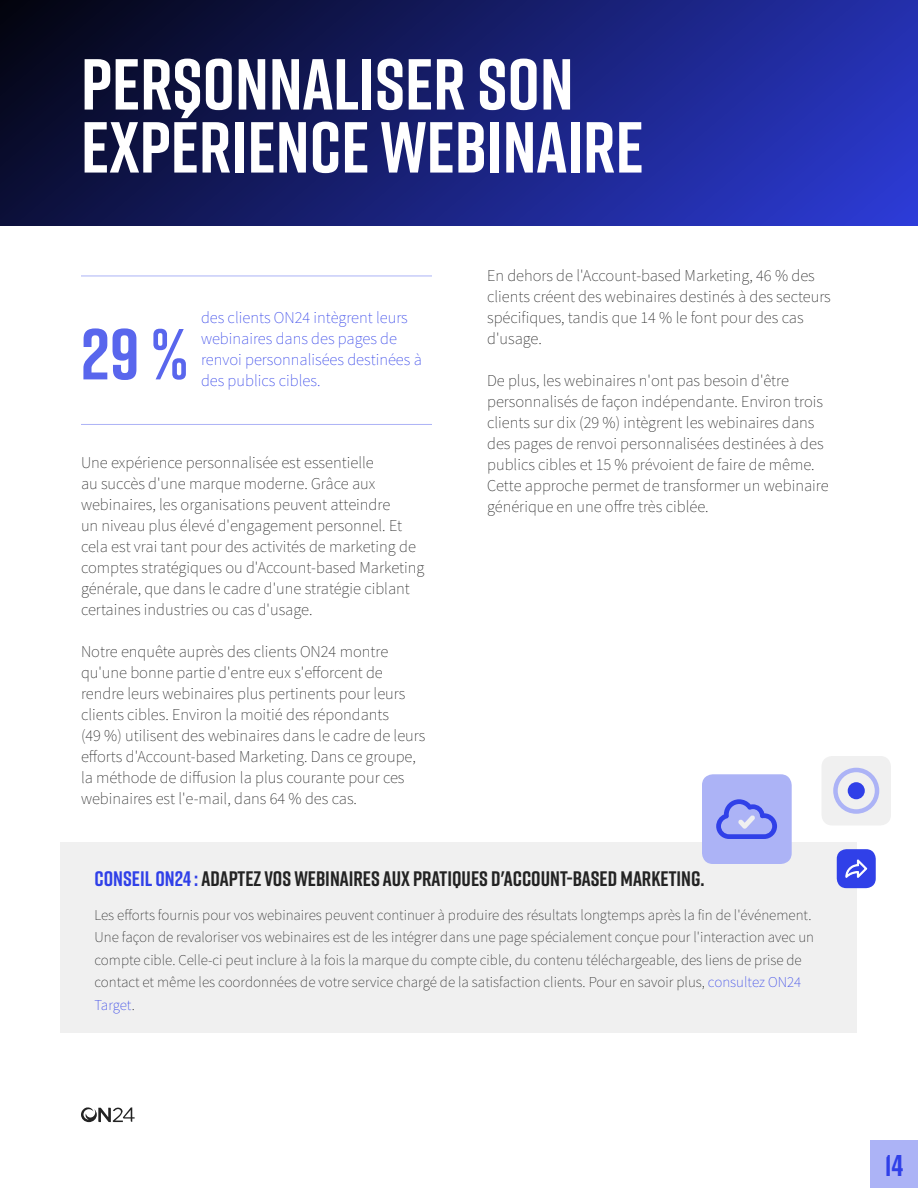
<style>
.page{position:relative;width:918px;height:1188px;background:#fff}
.page>*{position:absolute;margin:0;border:0;box-sizing:border-box;transform-origin:0 0}
.Section_title{font:700 72px/63px "Rift";color:#fff}
.Stat{font:700 72px "Rift";color:#5966ed}
.t1{font:700 30px "Rift";color:#3040e8}
.Subtitles{font:700 21px "Rift";color:#232323}
.Body{font:200 16.5px/21px "Source Sans Pro";color:#232323}
.Stat_description_-_2{font:200 16.5px/21px "Source Sans Pro";color:#3040e8}
.Subtitles-2{font:200 15px/22.5px "Source Sans Pro";color:#232323}
.s1{color:#3040e8}
</style>
<div class="page">
<div style="left:870px;top:1140px;width:48px;height:48px;background:#acb3f6"></div>
<hr style="left:81px;top:424px;width:351px;height:1px;background:#acb3f6">
<hr style="left:81px;top:276px;width:351px;height:1px;background:#acb3f6">
<svg style="left:0;top:0;width:918px;height:226px;background:#161e6e"></svg>
<div style="left:61px;top:842px;width:796px;height:191px;background:#f0f0f0"></div>
<div style="left:822px;top:756px;width:69px;height:69px;background:#f0f0f0;border-radius:11px"></div>
<div style="left:837px;top:849px;width:39px;height:39px;background:#3040e8;border-radius:10px"></div>
<div style="left:833px;top:768px;width:46px;height:46px;border:4px solid #acb3f6;border-radius:50%"></div>
<div style="left:848px;top:782px;width:17px;height:17px;background:#3040e8;border-radius:50%"></div>
<svg style="left:845px;top:859px;width:23px;height:19px"></svg>
<div style="left:702px;top:774px;width:90px;height:90px;background:#acb3f6;border-radius:11px"></div>
<svg style="left:716px;top:799px;width:61px;height:40px"></svg>
<svg style="left:81px;top:1107px;width:54px;height:15px"></svg>
<p class="Section_title" style="left:81px;top:52px;width:564px">PERSONNALISER SON<br>EXPÉRIENCE WEBINAIRE</p>
<p class="Stat" style="left:81px;top:303px;width:109px">29%</p>
<p class="Stat_description_-_2" style="left:201px;top:307px;width:222px">des clients ON24 intègrent leurs webinaires dans des pages de renvoi personnalisées destinées à des publics cibles.</p>
<p class="Body" style="left:81px;top:452px;width:345px">Une expérience personnalisée est essentielle<br>au succès d'une marque moderne. Grâce aux webinaires, les organisations peuvent atteindre<br>un niveau plus élevé d'engagement personnel. Et cela est vrai tant pour des activités de marketing de comptes stratégiques ou d'Account-based Marketing générale, que dans le cadre d'une stratégie ciblant certaines industries ou cas d'usage.</p>
<p class="Body" style="left:81px;top:641px;width:346px">Notre enquête auprès des clients ON24 montre qu'une bonne partie d'entre eux s'efforcent de rendre leurs webinaires plus pertinents pour leurs clients cibles. Environ la moitié des répondants<br>(49 %) utilisent des webinaires dans le cadre de leurs efforts d'Account-based Marketing. Dans ce groupe, la méthode de diffusion la plus courante pour ces webinaires est l'e-mail, dans 64 % des cas.</p>
<p class="Body" style="left:487px;top:265px;width:345px">En dehors de l'Account-based Marketing, 46 % des clients créent des webinaires destinés à des secteurs spécifiques, tandis que 14 % le font pour des cas d'usage.</p>
<p class="Body" style="left:487px;top:370px;width:343px">De plus, les webinaires n'ont pas besoin d'être personnalisés de façon indépendante. Environ trois clients sur dix (29 %) intègrent les webinaires dans des pages de renvoi personnalisées destinées à des publics cibles et 15 % prévoient de faire de même.<br>Cette approche permet de transformer un webinaire générique en une offre très ciblée.</p>
<p class="Subtitles" style="left:95px;top:864px;width:612px"><span class="s1">CONSEIL ON24 :</span> ADAPTEZ VOS WEBINAIRES AUX PRATIQUES D'ACCOUNT-BASED MARKETING.</p>
<p class="Subtitles-2" style="left:95px;top:904px;width:721px">Les efforts fournis pour vos webinaires peuvent continuer à produire des résultats longtemps après la fin de l'événement.<br>Une façon de revaloriser vos webinaires est de les intégrer dans une page spécialement conçue pour l'interaction avec un compte cible. Celle-ci peut inclure à la fois la marque du compte cible, du contenu téléchargeable, des liens de prise de contact et même les coordonnées de votre service chargé de la satisfaction clients. Pour en savoir plus, <span class="s1">consultez ON24<br>Target</span>.</p>
<h2 class="t1" style="left:885px;top:1144px;width:20px">14</h2>
</div>
